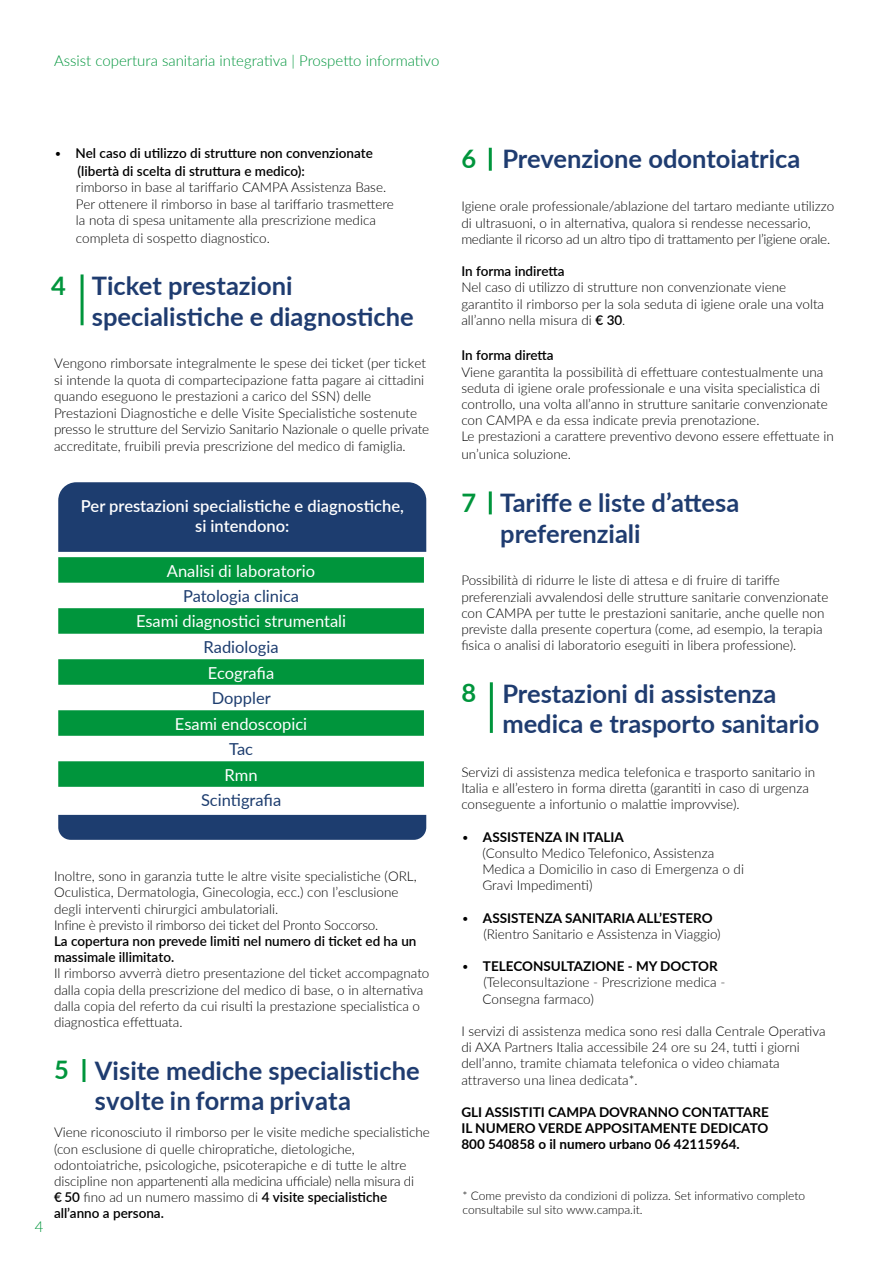
<style>
.page{position:relative;width:893px;height:1263px;background:#fff}
.page>*{position:absolute;margin:0;border:0;box-sizing:border-box;transform-origin:0 0}
.t1{font:700 25.5px/30.6px "Lato";color:#1f3c70}
.t2{font:16.5px "Lato";color:#fff}
.t3{font:600 16.5px/19.8px "Lato";color:#fff;text-align:center}
.t4{font:16.5px "Lato";color:#1d3d6f}
.t5{font:300 15px "Lato";color:#00953c}
.t6{font:300 13.5px/16.2px "Lato";color:#000}
.t7{font:600 13.5px/18px "Lato";color:#000}
.t8{font:700 13.5px/16.2px "Lato";color:#000;text-align:justify}
.t9{font:300 12px/14.4px "Lato";color:#000}
.s1{font-weight:300}
.s2{color:#00953c}
.s3{font-weight:600}
.s4{font-weight:700}
</style>
<div class="page">
<hr style="left:81px;top:274px;width:3px;height:51px;background:#00953c">
<svg style="left:58px;top:557px;width:366px;height:230px;fill:#00953c"></svg>
<div style="left:58px;top:482px;width:368px;height:70px;background:#1d3d6f"></div>
<div style="left:58px;top:815px;width:368px;height:25px;background:#1d3d6f"></div>
<hr style="left:490px;top:682px;width:3px;height:51px;background:#00953c">
<hr style="left:82px;top:1059px;width:3px;height:23px;background:#00953c">
<hr style="left:489px;top:491px;width:3px;height:23px;background:#00953c">
<hr style="left:489px;top:148px;width:3px;height:23px;background:#00953c">
<p class="t5" style="left:54px;top:50px;width:387px">Assist copertura sanitaria integrativa | Prospetto informativo</p>
<p class="t7" style="left:78px;top:144px;width:297px;text-indent:-24px"><span class="s1">•</span> Nel caso di utilizzo di strutture non convenzionate (libertà di scelta di struttura e medico):</p>
<p class="t6" style="left:76px;top:179px;width:319px">rimborso in base al tariffario CAMPA Assistenza Base.<br>Per ottenere il rimborso in base al tariffario trasmettere la nota di spesa unitamente alla prescrizione medica</p>
<p class="t6" style="left:76px;top:229px;width:195px">completa di sospetto diagnostico.</p>
<h1 class="t1" style="left:92px;top:269px;width:323px;text-indent:-41px"><span class="s2">4</span> Ticket prestazioni specialistiche e diagnostiche</h1>
<p class="t6" style="left:54px;top:354px;width:377px">Vengono rimborsate integralmente le spese dei ticket (per ticket si intende la quota di compartecipazione fatta pagare ai cittadini quando eseguono le prestazioni a carico del SSN) delle Prestazioni Diagnostiche e delle Visite Specialistiche sostenute presso le strutture del Servizio Sanitario Nazionale o quelle private accreditate, fruibili previa prescrizione del medico di famiglia.</p>
<p class="t3" style="left:81px;top:495px;width:325px">Per prestazioni specialistiche e diagnostiche, si intendono:</p>
<p class="t2" style="left:167px;top:559px;width:150px">Analisi di laboratorio</p>
<p class="t4" style="left:183px;top:584px;width:118px">Patologia clinica</p>
<p class="t2" style="left:136px;top:610px;width:212px">Esami diagnostici strumentali</p>
<p class="t4" style="left:204px;top:635px;width:76px">Radiologia</p>
<p class="t2" style="left:208px;top:661px;width:68px">Ecografia</p>
<p class="t4" style="left:212px;top:686px;width:60px">Doppler</p>
<p class="t2" style="left:175px;top:712px;width:134px">Esami endoscopici</p>
<p class="t4" style="left:229px;top:737px;width:25px">Tac</p>
<p class="t2" style="left:225px;top:763px;width:34px">Rmn</p>
<p class="t4" style="left:201px;top:788px;width:82px">Scintigrafia</p>
<p class="t5" style="left:35px;top:1216px;width:10px">4</p>
<p class="t6" style="left:54px;top:868px;width:364px">Inoltre, sono in garanzia tutte le altre visite specialistiche (ORL, Oculistica, Dermatologia, Ginecologia, ecc.) con l’esclusione degli interventi chirurgici ambulatoriali.<br>Infine è previsto il rimborso dei ticket del Pronto Soccorso.</p>
<p class="t7" style="left:54px;top:932px;width:364px;line-height:16.2px">La copertura non prevede limiti nel numero di ticket ed ha un massimale illimitato.</p>
<p class="t6" style="left:54px;top:965px;width:377px">Il rimborso avverrà dietro presentazione del ticket accompagnato dalla copia della prescrizione del medico di base, o in alternativa dalla copia del referto da cui risulti la prestazione specialistica o diagnostica effettuata.</p>
<h1 class="t1" style="left:95px;top:1054px;width:326px;text-indent:-41px"><span class="s2">5</span> Visite mediche specialistiche svolte in forma privata</h1>
<p class="t6" style="left:54px;top:1124px;width:377px">Viene riconosciuto il rimborso per le visite mediche specialistiche (con esclusione di quelle chiropratiche, dietologiche, odontoiatriche, psicologiche, psicoterapiche e di tutte le altre discipline non appartenenti alla medicina ufficiale) nella misura di<br><span class="s3">€ 50</span> fino ad un numero massimo di <span class="s3">4 visite specialistiche all’anno a persona.</span></p>
<h1 class="t1" style="left:461px;top:143px;width:340px"><span class="s2">6</span> Prevenzione odontoiatrica</h1>
<p class="t6" style="left:461px;top:198px;width:374px">Igiene orale professionale/ablazione del tartaro mediante utilizzo di ultrasuoni, o in alternativa, qualora si rendesse necessario, mediante il ricorso ad un altro tipo di trattamento per l’igiene orale.</p>
<p class="t7" style="left:461px;top:262px;width:105px">In forma indiretta</p>
<p class="t6" style="left:461px;top:279px;width:364px">Nel caso di utilizzo di strutture non convenzionate viene garantito il rimborso per la sola seduta di igiene orale una volta all’anno nella misura di <span class="s3">€ 30</span>.</p>
<p class="t7" style="left:461px;top:346px;width:94px">In forma diretta</p>
<p class="t6" style="left:461px;top:363px;width:374px">Viene garantita la possibilità di effettuare contestualmente una seduta di igiene orale professionale e una visita specialistica di controllo, una volta all’anno in strutture sanitarie convenzionate con CAMPA e da essa indicate previa prenotazione.<br>Le prestazioni a carattere preventivo devono essere effettuate in</p>
<p class="t6" style="left:461px;top:446px;width:111px">un’unica soluzione.</p>
<h1 class="t1" style="left:500px;top:486px;width:241px;text-indent:-39px"><span class="s2">7</span> Tariffe e liste d’attesa preferenziali</h1>
<p class="t6" style="left:461px;top:572px;width:369px">Possibilità di ridurre le liste di attesa e di fruire di tariffe preferenziali avvalendosi delle strutture sanitarie convenzionate con CAMPA per tutte le prestazioni sanitarie, anche quelle non previste dalla presente copertura (come, ad esempio, la terapia fisica o analisi di laboratorio eseguiti in libera professione).</p>
<h1 class="t1" style="left:502px;top:677px;width:319px;text-indent:-41px"><span class="s2">8</span> Prestazioni di assistenza medica e trasporto sanitario</h1>
<p class="t6" style="left:461px;top:763px;width:355px">Servizi di assistenza medica telefonica e trasporto sanitario in<br>Italia e all’estero in forma diretta (garantiti in caso di urgenza conseguente a infortunio o malattie improvvise).</p>
<p class="t6" style="left:482px;top:828px;width:263px;text-indent:-21px">• <span class="s4">ASSISTENZA IN ITALIA<br></span>(Consulto Medico Telefonico, Assistenza<br>Medica a Domicilio in caso di Emergenza o di<br>Gravi Impedimenti)</p>
<p class="t6" style="left:483px;top:909px;width:239px;text-indent:-22px">• <span class="s4">ASSISTENZA SANITARIA ALL’ESTERO </span>(Rientro Sanitario e Assistenza in Viaggio)</p>
<p class="t6" style="left:482px;top:958px;width:244px;text-indent:-21px">• <span class="s4">TELECONSULTAZIONE - MY DOCTOR </span>(Teleconsultazione - Prescrizione medica -<br>Consegna farmaco)</p>
<p class="t6" style="left:461px;top:1022px;width:366px">I servizi di assistenza medica sono resi dalla Centrale Operativa di AXA Partners Italia accessibile 24 ore su 24, tutti i giorni dell’anno, tramite chiamata telefonica o video chiamata attraverso una linea dedicata*.</p>
<p class="t8" style="left:461px;top:1103px;width:309px">GLI ASSISTITI CAMPA DOVRANNO CONTATTARE IL NUMERO VERDE APPOSITAMENTE DEDICATO 800 540858 o il numero urbano 06 42115964.</p>
<p class="t9" style="left:462px;top:1188px;width:344px">* Come previsto da condizioni di polizza. Set informativo completo consultabile sul sito www.campa.it.</p>
</div>
